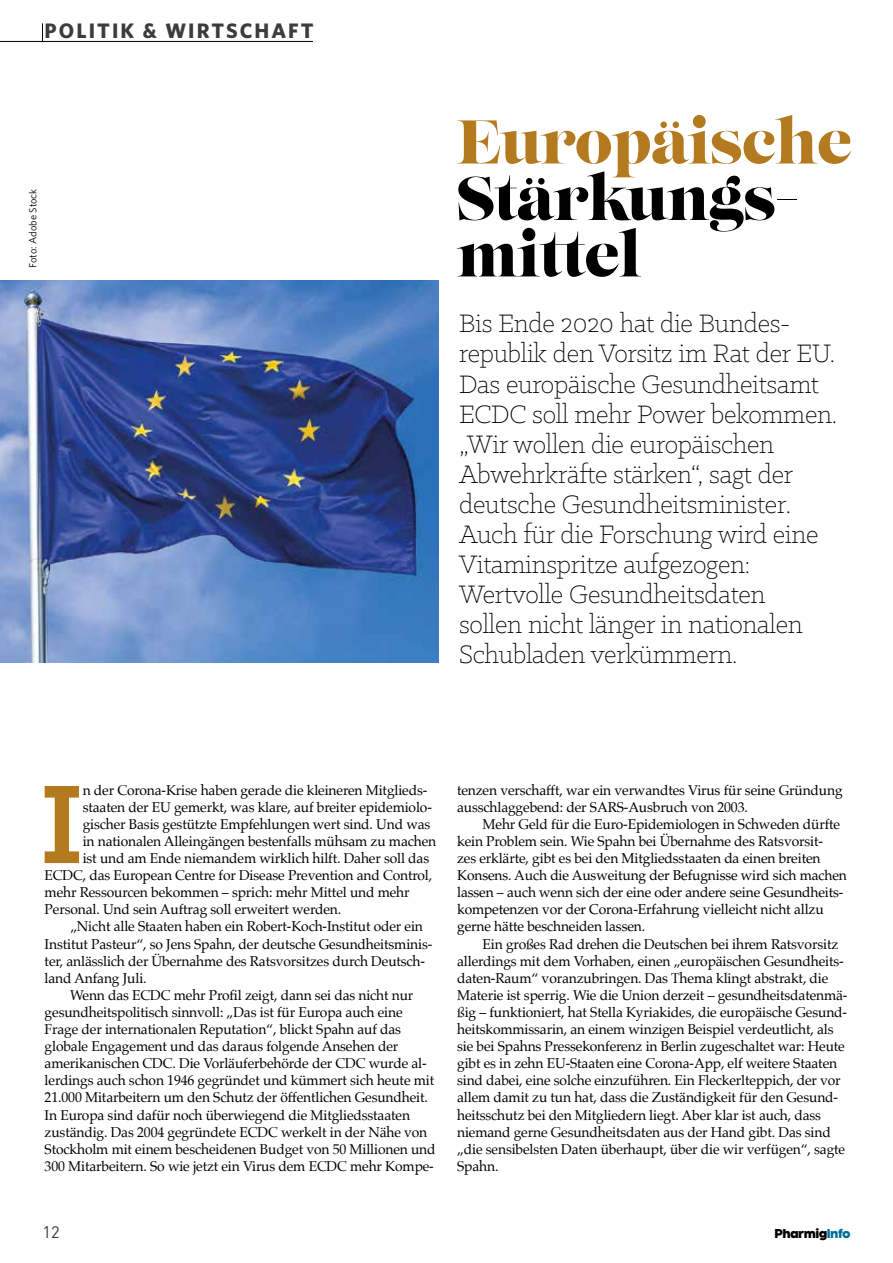
<style>
.page{position:relative;width:893px;height:1263px;background:#fff}
.page>*{position:absolute;margin:0;border:0;box-sizing:border-box;transform-origin:0 0}
.t1{font:700 126.6px "Klinic Slab";color:#b47a20}
.t2{font:61.5px/56.4px "Lust";letter-spacing:-.01em;color:#000}
.t3{font:61.5px "Lust";letter-spacing:-.01em;color:#b47a20}
.t4{font:300 28.5px/30px "Klinic Slab";letter-spacing:-.01em;color:#000}
.t5{font:700 21px "Whitney";letter-spacing:.1em;color:#3c3c3b}
.t6{font:16.5px "DIN";color:#3c3c3b}
.t7{font:14.25px/17.1px "Palatino";letter-spacing:-.01em;color:#000}
.t8{font:14.25px/17.1px "Palatino LT Std";letter-spacing:-.01em;color:#000}
.t9{font:800 12px "Kessel 105";letter-spacing:-.05em;color:#000}
.t10{font:10.5px "Whitney";color:#000}
.s1{font-family:"Palatino LT Std"}
.s2{font-family:"Palatino"}
.s3{color:#00709a}
</style>
<div class="page">
<img style="left:0;top:281px;width:438px;height:381px">
<hr style="left:0;top:41px;width:313px;height:1px;background:#000">
<svg style="left:42px;top:23px;width:1px;height:18px"></svg>
<h3 class="t5" style="left:45px;top:17px;width:271px">POLITIK &amp; WIRTSCHAFT</h3>
<p class="t10" style="left:26px;top:268px;width:81px;rotate:-90deg">Foto: Adobe Stock</p>
<h2 class="t3" style="left:457px;top:105px;width:396px">Europäische</h2>
<h2 class="t2" style="left:457px;top:174px;width:342px">Stärkungs&shy;mittel</h2>
<p class="t4" style="left:459px;top:308px;width:379px">Bis Ende 2020 hat die Bundes&shy;republik den Vorsitz im Rat der EU.<br>Das europäische Gesundheitsamt<br>ECDC soll mehr Power bekommen. „Wir wollen die europäischen<br>Abwehrkräfte stärken“, sagt der deutsche Gesundheitsminister.<br>Auch für die Forschung wird eine<br>Vitaminspritze aufgezogen:<br>Wertvolle Gesundheitsdaten<br>sollen nicht länger in nationalen<br>Schubladen verkümmern.</p>
<h1 class="t1" style="left:40px;top:741px;width:46px">I</h1>
<p class="t7" style="left:83px;top:781px;width:346px">n der Corona-Krise haben gerade die kleineren Mitglieds-</p>
<p class="t7" style="left:83px;top:798px;width:351px">staaten der EU gemerkt, was klare, auf breiter epidemiolo-</p>
<p class="t7" style="left:83px;top:815px;width:349px">gischer Basis gestützte Empfehlungen wert sind. Und was</p>
<p class="t7" style="left:83px;top:832px;width:355px">in nationalen Alleingängen bestenfalls mühsam zu machen</p>
<p class="t7" style="left:83px;top:849px;width:348px">ist und am Ende niemandem wirklich hilft. Daher soll das</p>
<p class="t7" style="left:45px;top:867px;width:389px">ECDC, das European Centre for Disease Prevention and Control,</p>
<p class="t7" style="left:45px;top:884px;width:367px">mehr Ressourcen bekommen – sprich: mehr Mittel und mehr</p>
<p class="t7" style="left:45px;top:901px;width:298px">Personal. Und sein Auftrag soll erweitert werden.</p>
<p class="t7" style="left:70px;top:918px;width:354px"><span class="s1">„Nicht alle Sta</span>aten haben ein Robert-Koch-Institut oder ein</p>
<p class="t7" style="left:45px;top:935px;width:389px">Institut Pasteur“, so Jens Spahn, der deutsche Gesundheitsminis-</p>
<p class="t7" style="left:45px;top:952px;width:382px">ter, anlässlich der Übernahme des Ratsvorsitzes durch Deutsch-</p>
<p class="t7" style="left:45px;top:969px;width:104px">land Anfang Juli.</p>
<p class="t7" style="left:70px;top:986px;width:345px">Wenn das ECDC mehr Profil zeigt, dann sei das nicht nur</p>
<p class="t7" style="left:45px;top:1003px;width:360px">gesundheitspolitisch sinnvoll: „Das ist für Europa auch eine</p>
<p class="t7" style="left:45px;top:1020px;width:358px">Frage der internationalen Reputation“, blickt Spahn auf das</p>
<p class="t7" style="left:45px;top:1038px;width:355px">globale Engagement und das daraus folgende Ansehen der</p>
<p class="t7" style="left:45px;top:1055px;width:384px">amerikanischen CDC. Die Vorläuferbehörde der CDC wurde al-</p>
<p class="t7" style="left:45px;top:1072px;width:391px">lerdings auch schon 1946 gegründet und kümmert sich heute mit</p>
<p class="t7" style="left:45px;top:1089px;width:385px">21.000 Mitarbeitern um den Schutz der öffentlichen Gesundheit.</p>
<p class="t7" style="left:45px;top:1106px;width:367px">In Europa sind dafür noch überwiegend die Mitgliedsstaaten</p>
<p class="t7" style="left:45px;top:1123px;width:384px">zuständig. Das 2004 gegründete ECDC werkelt in der Nähe von</p>
<p class="t7" style="left:45px;top:1140px;width:392px">Stockholm mit einem bescheidenen Budget von 50 Millionen und</p>
<p class="t7" style="left:45px;top:1157px;width:391px">300 Mitarbeitern. So wie jetzt ein Virus dem ECDC mehr Kompe-</p>
<p class="t7" style="left:457px;top:781px;width:387px">tenzen verschafft, war ein verwandtes Virus für seine Gründung ausschlaggebend: der SARS-Ausbruch von 2003.</p>
<p class="t7" style="left:457px;top:815px;width:384px;text-indent:26px">Mehr Geld für die Euro-Epidemiologen in Schweden dürfte kein Problem sein. Wie Spahn bei Übernahme des Ratsvorsit-</p>
<p class="t8" style="left:457px;top:850px;width:391px"><span class="s2">zes erklärte, gibt es bei de</span>n Mitgliedsstaaten da einen breiten Konsens. Auch die Ausweitung der Befugnisse wird sich machen lassen – auch wenn sich der eine oder andere seine Gesundheits&shy;kompetenzen vor der Corona-Erfahrung vielleicht nicht allzu gerne hätte beschneiden lassen.</p>
<p class="t7" style="left:457px;top:935px;width:392px;text-indent:26px"><span class="s1">E</span>in großes Rad drehen die Deutschen bei ihrem Ratsvorsitz allerdings mit dem Vorhaben, einen „europäischen Gesundheits&shy;daten-Raum“ voranzubringen. Das Thema klingt abstrakt, die Materie ist sperrig. Wie die Union derzeit – gesundheitsdatenmä&shy;ßig – funktioniert, hat Stella Kyriakides, die europäische Gesund&shy;heitskommissarin, an einem winzigen Beispiel verdeutlicht, als sie bei Spahns Pressekonferenz in Berlin zugeschaltet war: Heute gibt es in zehn EU-Staaten eine Corona-App, elf weitere Staaten sind dabei, eine solche einzuführen. Ein Fleckerlteppich, der vor allem damit zu tun hat, dass die Zuständigkeit für den Gesund&shy;heitsschutz bei den Mitgliedern liegt. Aber klar ist auch, dass niemand gerne Gesundheitsdaten aus der Hand gibt. Das sind „die sensibelsten Daten überhaupt, über die wir verfügen“, sagte Spahn.</p>
<p class="t6" style="left:43px;top:1222px;width:19px">12</p>
<p class="t9" style="left:774px;top:1227px;width:78px">Pharmig<span class="s3">Info</span></p>
</div>
